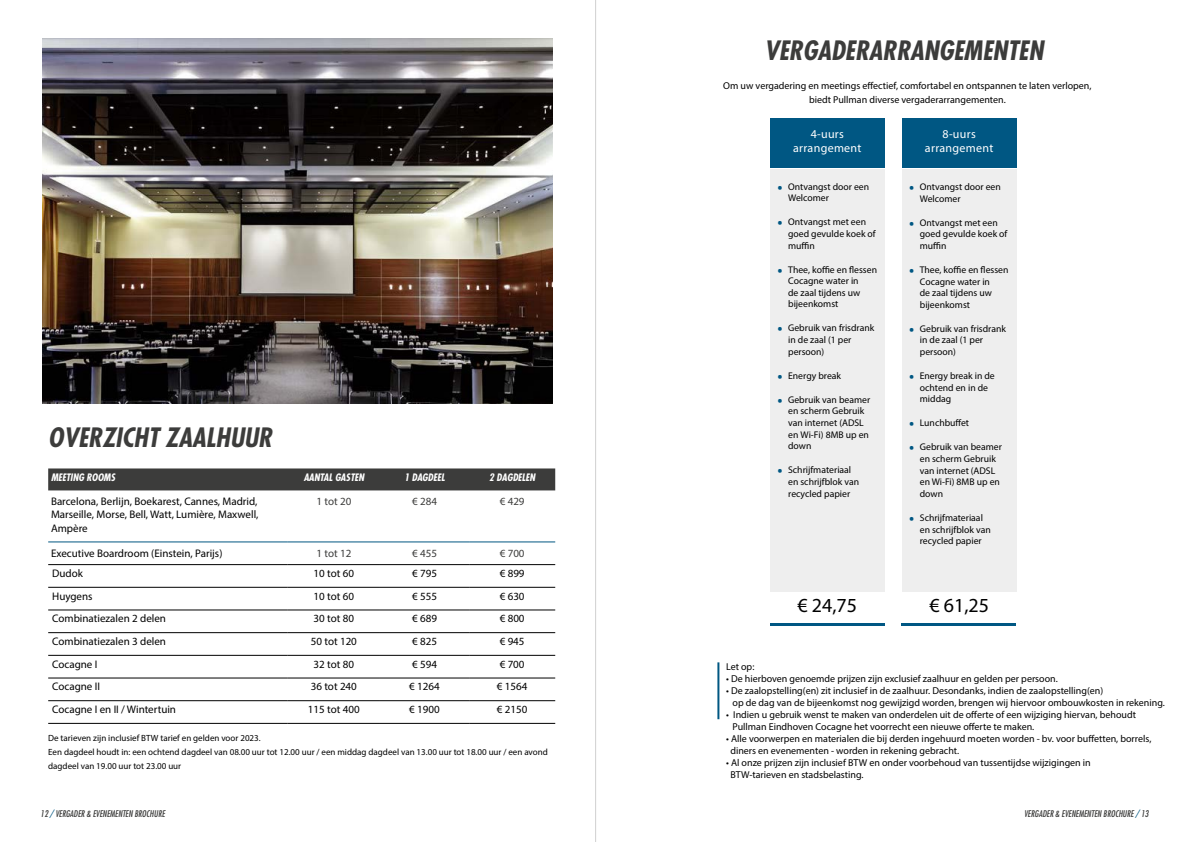
<style>
.page{position:relative;width:1191px;height:842px;background:#fff}
.page>*{position:absolute;margin:0;border:0;box-sizing:border-box;transform-origin:0 0}
.t1{font:italic 700 condensed 26px "Futura Std";color:#3c3c3b}
.t2{font:20px "Myriad Pro";color:#000}
.t3{font:12px/14px "Myriad Pro";letter-spacing:.025em;color:#fff;text-align:center}
.t4{font:11px/13.2px "Myriad Pro";color:#000;text-align:justify}
.t5{font:11px "Myriad Pro";color:#3c3c3b}
.t6{font:10px/12px "Myriad Pro";color:#000}
.t7{font:italic 700 condensed 10px "Futura Std";color:#fff}
.t8{font:9.7px/11.6px "Myriad Pro";color:#000}
.t9{font:9px/14px "Myriad Pro";color:#000}
.t10{font:italic condensed 9px "Futura Std";color:#3c3c3b}
.s1{font-family:"Roboto";font-weight:300;font-size:20px;color:#005783}
.s2{color:#005782}
</style>
<div class="page">
<div style="left:48px;top:468px;width:507px;height:22px;background:#3c3c3b"></div>
<hr style="left:288px;top:564px;width:92px;height:1px;background:#000">
<hr style="left:380px;top:564px;width:89px;height:1px;background:#000">
<hr style="left:469px;top:564px;width:86px;height:1px;background:#000">
<hr style="left:288px;top:587px;width:92px;height:1px;background:#000">
<hr style="left:380px;top:587px;width:89px;height:1px;background:#000">
<hr style="left:469px;top:587px;width:86px;height:1px;background:#000">
<hr style="left:288px;top:610px;width:92px;height:1px;background:#000">
<hr style="left:380px;top:610px;width:89px;height:1px;background:#000">
<hr style="left:469px;top:610px;width:86px;height:1px;background:#000">
<hr style="left:48px;top:564px;width:240px;height:1px;background:#000">
<hr style="left:48px;top:587px;width:240px;height:1px;background:#000">
<hr style="left:48px;top:610px;width:240px;height:1px;background:#000">
<hr style="left:288px;top:632px;width:92px;height:1px;background:#000">
<hr style="left:380px;top:632px;width:89px;height:1px;background:#000">
<hr style="left:469px;top:632px;width:86px;height:1px;background:#000">
<hr style="left:288px;top:655px;width:92px;height:1px;background:#000">
<hr style="left:380px;top:655px;width:89px;height:1px;background:#000">
<hr style="left:469px;top:655px;width:86px;height:1px;background:#000">
<hr style="left:288px;top:678px;width:92px;height:1px;background:#000">
<hr style="left:380px;top:678px;width:89px;height:1px;background:#000">
<hr style="left:469px;top:678px;width:86px;height:1px;background:#000">
<hr style="left:288px;top:700px;width:92px;height:1px;background:#000">
<hr style="left:380px;top:700px;width:89px;height:1px;background:#000">
<hr style="left:469px;top:700px;width:86px;height:1px;background:#000">
<hr style="left:288px;top:723px;width:92px;height:1px;background:#000">
<hr style="left:380px;top:723px;width:89px;height:1px;background:#000">
<hr style="left:469px;top:723px;width:86px;height:1px;background:#000">
<hr style="left:48px;top:632px;width:240px;height:1px;background:#000">
<hr style="left:48px;top:655px;width:240px;height:1px;background:#000">
<hr style="left:48px;top:678px;width:240px;height:1px;background:#000">
<hr style="left:48px;top:700px;width:240px;height:1px;background:#000">
<hr style="left:48px;top:723px;width:240px;height:1px;background:#000">
<hr style="left:48px;top:542px;width:240px;height:1px;background:#005782">
<hr style="left:288px;top:542px;width:92px;height:1px;background:#005782">
<hr style="left:380px;top:542px;width:89px;height:1px;background:#005782">
<hr style="left:469px;top:542px;width:86px;height:1px;background:#005782">
<img style="left:43px;top:38px;width:510px;height:366px">
<div style="left:770px;top:119px;width:114px;height:49px;background:#005783"></div>
<hr style="left:770px;top:623px;width:114px;height:2px;background:#005783">
<div style="left:901px;top:119px;width:115px;height:49px;background:#005783"></div>
<hr style="left:901px;top:623px;width:115px;height:2px;background:#005783">
<div style="left:770px;top:169px;width:114px;height:423px;background:#eee"></div>
<div style="left:901px;top:169px;width:115px;height:423px;background:#eee"></div>
<hr style="left:717px;top:662px;width:2px;height:57px;background:#005782">
<hr style="left:595px;top:0;width:1px;height:842px;background:#d0d0d0">
<h1 class="t1" style="left:764px;top:34px;width:281px">VERGADERARRANGEMENTEN</h1>
<p class="t6" style="left:723px;top:78px;width:370px;line-height:14px;text-align:center">Om uw vergadering en meetings effectief, comfortabel en ontspannen te laten verlopen, biedt Pullman diverse vergaderarrangementen.</p>
<h1 class="t1" style="left:48px;top:421px;width:225px">OVERZICHT ZAALHUUR</h1>
<p class="t7" style="left:51px;top:471px;width:66px">MEETING ROOMS</p>
<p class="t7" style="left:304px;top:471px;width:62px">AANTAL GASTEN</p>
<p class="t7" style="left:404px;top:471px;width:42px">1 DAGDEEL</p>
<p class="t7" style="left:489px;top:471px;width:48px">2 DAGDELEN</p>
<p class="t4" style="left:51px;top:495px;width:209px">Barcelona, Berlijn, Boekarest, Cannes, Madrid, Marseille, Morse, Bell, Watt, Lumière, Maxwell, Ampère</p>
<p class="t5" style="left:316px;top:495px;width:36px">1 tot 20</p>
<p class="t5" style="left:412px;top:495px;width:26px">€ 284</p>
<p class="t5" style="left:500px;top:495px;width:26px">€ 429</p>
<p class="t4" style="left:51px;top:546px;width:173px">Executive Boardroom (Einstein, Parijs)</p>
<p class="t5" style="left:316px;top:546px;width:36px">1 tot 12</p>
<p class="t5" style="left:412px;top:546px;width:26px">€ 455</p>
<p class="t5" style="left:500px;top:546px;width:26px">€ 700</p>
<p class="t4" style="left:52px;top:566px;width:32px">Dudok</p>
<p class="t4" style="left:314px;top:566px;width:42px">10 tot 60</p>
<p class="t4" style="left:412px;top:566px;width:26px">€ 795</p>
<p class="t4" style="left:500px;top:566px;width:26px">€ 899</p>
<p class="t4" style="left:52px;top:589px;width:42px">Huygens</p>
<p class="t4" style="left:314px;top:589px;width:42px">10 tot 60</p>
<p class="t4" style="left:412px;top:589px;width:26px">€ 555</p>
<p class="t4" style="left:500px;top:589px;width:26px">€ 630</p>
<p class="t4" style="left:52px;top:612px;width:115px">Combinatiezalen 2 delen</p>
<p class="t4" style="left:314px;top:612px;width:42px">30 tot 80</p>
<p class="t4" style="left:412px;top:612px;width:26px">€ 689</p>
<p class="t4" style="left:500px;top:612px;width:26px">€ 800</p>
<p class="t4" style="left:52px;top:634px;width:115px">Combinatiezalen 3 delen</p>
<p class="t4" style="left:311px;top:634px;width:48px">50 tot 120</p>
<p class="t4" style="left:412px;top:634px;width:26px">€ 825</p>
<p class="t4" style="left:500px;top:634px;width:26px">€ 945</p>
<p class="t4" style="left:52px;top:657px;width:47px">Cocagne I</p>
<p class="t4" style="left:314px;top:657px;width:42px">32 tot 80</p>
<p class="t4" style="left:412px;top:657px;width:26px">€ 594</p>
<p class="t4" style="left:500px;top:657px;width:26px">€ 700</p>
<p class="t4" style="left:52px;top:680px;width:49px">Cocagne II</p>
<p class="t4" style="left:311px;top:680px;width:48px">36 tot 240</p>
<p class="t4" style="left:409px;top:680px;width:32px">€ 1264</p>
<p class="t4" style="left:497px;top:680px;width:32px">€ 1564</p>
<p class="t4" style="left:52px;top:702px;width:125px">Cocagne I en II / Wintertuin</p>
<p class="t4" style="left:308px;top:702px;width:53px">115 tot 400</p>
<p class="t4" style="left:409px;top:702px;width:32px">€ 1900</p>
<p class="t4" style="left:497px;top:702px;width:32px">€ 2150</p>
<p class="t9" style="left:48px;top:731px;width:501px">De tarieven zijn inclusief BTW tarief en gelden voor 2023.<br>Een dagdeel houdt in: een ochtend dagdeel van 08.00 uur tot 12.00 uur / een middag dagdeel van 13.00 uur tot 18.00 uur / een avond dagdeel van 19.00 uur tot 23.00 uur</p>
<p class="t3" style="left:793px;top:126px;width:70px">4-uurs arrangement</p>
<p class="t8" style="left:788px;top:180px;width:82px;text-indent:-11px"><span class="s1">•</span> Ontvangst door een<br>Welcomer</p>
<p class="t8" style="left:788px;top:216px;width:89px;text-indent:-11px"><span class="s1">•</span> Ontvangst met een goed gevulde koek of muffin</p>
<p class="t8" style="left:788px;top:263px;width:90px;text-indent:-11px"><span class="s1">•</span> Thee, koffie en flessen<br>Cocagne water in<br>de zaal tijdens uw bijeenkomst</p>
<p class="t8" style="left:788px;top:322px;width:88px;text-indent:-11px"><span class="s1">•</span> Gebruik van frisdrank in de zaal (1 per persoon)</p>
<p class="t8" style="left:777px;top:370px;width:66px"><span class="s1">•</span> Energy break</p>
<p class="t8" style="left:788px;top:394px;width:83px;text-indent:-11px"><span class="s1">•</span> Gebruik van beamer en scherm Gebruik van internet (ADSL en Wi-Fi) 8MB up en down</p>
<p class="t8" style="left:788px;top:464px;width:72px;text-indent:-11px"><span class="s1">•</span> Schrijfmateriaal en schrijfblok van recycled papier</p>
<p class="t3" style="left:925px;top:126px;width:70px">8-uurs arrangement</p>
<p class="t8" style="left:919px;top:181px;width:82px;text-indent:-11px"><span class="s1">•</span> Ontvangst door een<br>Welcomer</p>
<p class="t8" style="left:919px;top:216px;width:89px;text-indent:-11px"><span class="s1">•</span> Ontvangst met een goed gevulde koek of muffin</p>
<p class="t8" style="left:919px;top:264px;width:90px;text-indent:-11px"><span class="s1">•</span> Thee, koffie en flessen<br>Cocagne water in<br>de zaal tijdens uw bijeenkomst</p>
<p class="t8" style="left:919px;top:323px;width:88px;text-indent:-11px"><span class="s1">•</span> Gebruik van frisdrank in de zaal (1 per persoon)</p>
<p class="t8" style="left:919px;top:370px;width:76px;text-indent:-11px"><span class="s1">•</span> Energy break in de ochtend en in de middag</p>
<p class="t8" style="left:908px;top:417px;width:62px"><span class="s1">•</span> Lunchbuffet</p>
<p class="t8" style="left:919px;top:441px;width:84px;text-indent:-11px"><span class="s1">•</span> Gebruik van beamer en scherm Gebruik van internet (ADSL en Wi-Fi) 8MB up en down</p>
<p class="t8" style="left:919px;top:512px;width:72px;text-indent:-11px"><span class="s1">•</span> Schrijfmateriaal en schrijfblok van recycled papier</p>
<h2 class="t2" style="left:797px;top:593px;width:61px">€ 24,75</h2>
<h2 class="t2" style="left:929px;top:593px;width:61px">€ 61,25</h2>
<p class="t6" style="left:726px;top:661px;width:30px">Let op:</p>
<p class="t6" style="left:726px;top:673px;width:333px">• De hierboven genoemde prijzen zijn exclusief zaalhuur en gelden per persoon.</p>
<p class="t6" style="left:732px;top:685px;width:434px;text-indent:-6px">• De zaalopstelling(en) zit inclusief in de zaalhuur. Desondanks, indien de zaalopstelling(en)<br>op de dag van de bijeenkomst nog gewijzigd worden, brengen wij hiervoor ombouwkosten in rekening.</p>
<p class="t6" style="left:732px;top:709px;width:405px;text-indent:-6px">• Indien u gebruik wenst te maken van onderdelen uit de offerte of een wijziging hiervan, behoudt<br>Pullman Eindhoven Cocagne het voorrecht een nieuwe offerte te maken.</p>
<p class="t6" style="left:730px;top:733px;width:422px;text-indent:-4px">• Alle voorwerpen en materialen die bij derden ingehuurd moeten worden - bv. voor buffetten, borrels, diners en evenementen - worden in rekening gebracht.</p>
<p class="t6" style="left:730px;top:757px;width:362px;text-indent:-4px">• Al onze prijzen zijn inclusief BTW en onder voorbehoud van tussentijdse wijzigingen in<br>BTW-tarieven en stadsbelasting.</p>
<p class="t10" style="left:41px;top:809px;width:126px">12 <span class="s2">/</span> VERGADER &amp; EVENEMENTEN BROCHURE</p>
<p class="t10" style="left:1024px;top:809px;width:126px">VERGADER &amp; EVENEMENTEN BROCHURE <span class="s2">/</span> 13</p>
</div>
